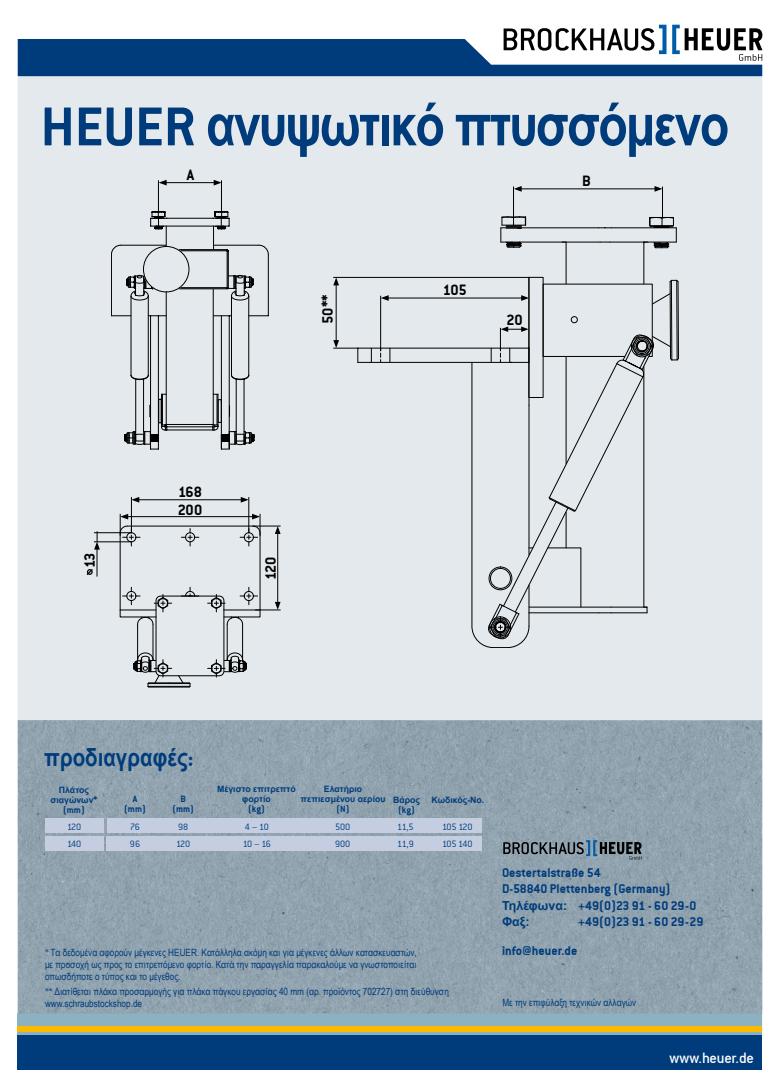
<style>
.page{position:relative;width:780px;height:1088px;background:#fff}
.page>*{position:absolute;margin:0;border:0;box-sizing:border-box;transform-origin:0 0}
.t1{font:700 58.75px "Arial Narrow";letter-spacing:-.03em;color:#003c7c}
.t2{font:700 25px "Arial Narrow";color:#003c7c}
.t3{font:16.25px/17.9px "Conduit ITCTT Bold";letter-spacing:-.02em;color:#000}
.t4{font:16.25px "Conduit Md ITCTT Medium";letter-spacing:-.015em;color:#fff}
.t5{font:13.75px/16.5px "Conduit ITCTT Bold";color:#003c7c}
.t6{font:700 12.5px "Arial";color:#003c7c}
.t7{font:10px/12px "Arial Narrow";color:#003c7c;text-align:justify}
.t8{font:10px/17px "Conduit ITCTT Light";letter-spacing:-.035em;color:#003c7c}
.t9{font:10px/10px "Conduit ITCTT Bold";color:#003c7c;text-align:center}
.t10{font:700 8.75px/10px "Arial";color:#003c7c;text-align:center}
.s1{font-family:"Conduit ITCTT Bold";font-weight:400;font-size:60px}
.s2{font-family:"Conduit ITCTT Bold";font-weight:400}
.s3{font-family:"Conduit ITCTT Bold";font-weight:400;font-size:10px}
.s4{font-family:"Conduit ITCTT Light"}
.s5{font-family:"Arial";font-weight:700;font-size:12.5px}
</style>
<div class="page">
<div style="left:18px;top:75px;width:744px;height:957px;background:#e3e9ec"></div>
<div style="left:18px;top:1013px;width:744px;height:24px;background:#8cb2c2"></div>
<div style="left:18px;top:1026px;width:744px;height:5px;background:#fbba00"></div>
<div style="left:18px;top:1035px;width:744px;height:35px;background:#003c7c"></div>
<svg style="left:18px;top:25px;width:744px;height:51px"></svg>
<img style="left:18px;top:720px;width:744px;height:293px">
<div style="left:107px;top:836px;width:375px;height:15px;background:#c4cee0"></div>
<div style="left:45px;top:818px;width:58px;height:15px;background:#c4cee0"></div>
<div style="left:107px;top:818px;width:375px;height:15px;background:#c4cee0"></div>
<div style="left:45px;top:836px;width:58px;height:15px;background:#c4cee0"></div>
<svg style="left:357px;top:227px;width:255px;height:135px"></svg>
<hr style="left:565px;top:242px;width:1px;height:42px;background:#000">
<hr style="left:643px;top:242px;width:1px;height:42px;background:#000">
<hr style="left:370px;top:362px;width:141px;height:1px;background:#000">
<hr style="left:501px;top:227px;width:97px;height:1px;background:#000">
<hr style="left:609px;top:242px;width:67px;height:1px;background:#000">
<hr style="left:611px;top:227px;width:65px;height:1px;background:#000">
<hr style="left:501px;top:242px;width:99px;height:1px;background:#000">
<svg style="left:389px;top:348px;width:1px;height:14px"></svg>
<svg style="left:380px;top:348px;width:1px;height:14px"></svg>
<svg style="left:500px;top:217px;width:26px;height:31px"></svg>
<svg style="left:643px;top:217px;width:34px;height:32px"></svg>
<svg style="left:111px;top:211px;width:158px;height:238px"></svg>
<div style="left:236px;top:434px;width:8px;height:7px;border:1px solid #000"></div>
<div style="left:135px;top:434px;width:9px;height:7px;border:1px solid #000"></div>
<div style="left:218px;top:399px;width:4px;height:24px;border:1px solid #000"></div>
<hr style="left:386px;top:298px;width:137px;height:1px;background:#000">
<svg style="left:381px;top:295px;width:7px;height:6px"></svg>
<hr style="left:380px;top:296px;width:1px;height:52px;background:#000">
<svg style="left:471px;top:279px;width:207px;height:369px"></svg>
<hr style="left:137px;top:499px;width:106px;height:1px;background:#000">
<svg style="left:132px;top:497px;width:7px;height:6px"></svg>
<svg style="left:241px;top:497px;width:7px;height:6px"></svg>
<hr style="left:131px;top:497px;width:1px;height:36px;background:#000">
<hr style="left:248px;top:497px;width:1px;height:36px;background:#000">
<hr style="left:165px;top:182px;width:51px;height:1px;background:#000">
<svg style="left:159px;top:180px;width:8px;height:5px"></svg>
<svg style="left:214px;top:180px;width:7px;height:5px"></svg>
<hr style="left:158px;top:180px;width:1px;height:31px;background:#000">
<hr style="left:221px;top:180px;width:1px;height:31px;background:#000">
<hr style="left:519px;top:189px;width:137px;height:1px;background:#000">
<svg style="left:513px;top:186px;width:8px;height:6px"></svg>
<svg style="left:654px;top:186px;width:8px;height:6px"></svg>
<hr style="left:513px;top:187px;width:1px;height:30px;background:#000">
<hr style="left:662px;top:187px;width:1px;height:30px;background:#000">
<hr style="left:94px;top:532px;width:37px;height:1px;background:#000">
<hr style="left:94px;top:541px;width:37px;height:1px;background:#000">
<svg style="left:86px;top:531px;width:14px;height:45px"></svg>
<svg style="left:119px;top:514px;width:161px;height:174px"></svg>
<hr style="left:336px;top:283px;width:1px;height:59px;background:#000">
<svg style="left:333px;top:278px;width:6px;height:7px"></svg>
<hr style="left:333px;top:277px;width:196px;height:1px;background:#000">
<svg style="left:333px;top:340px;width:39px;height:23px"></svg>
<svg style="left:503px;top:840px;width:138px;height:20px;background:#677782"></svg>
<h1 class="t1" style="left:41px;top:80px;width:690px"><span class="s1">HEUER</span> ανυψωτικό πτυσσόμενο</h1>
<h3 class="t3" style="left:187px;top:166px;width:9px">A</h3>
<h3 class="t3" style="left:318px;top:324px;width:31px;rotate:-90deg">50**</h3>
<h3 class="t3" style="left:178px;top:482px;width:26px">168<br>200</h3>
<h3 class="t3" style="left:80px;top:568px;width:17px;rotate:-90deg">13</h3>
<h3 class="t3" style="left:261px;top:580px;width:25px;rotate:-90deg">120</h3>
<h3 class="t3" style="left:443px;top:281px;width:25px">105</h3>
<h3 class="t3" style="left:506px;top:311px;width:18px">20</h3>
<h3 class="t3" style="left:582px;top:171px;width:10px">B</h3>
<h2 class="t2" style="left:44px;top:738px;width:151px">προδιαγραφές<span class="s2">:</span></h2>
<p class="t10" style="left:50px;top:784px;width:49px">Πλάτος σιαγώνων<span class="s3">*</span></p>
<p class="t9" style="left:63px;top:804px;width:23px">(mm)</p>
<p class="t9" style="left:124px;top:794px;width:23px">A (mm)</p>
<p class="t9" style="left:172px;top:794px;width:23px">B (mm)</p>
<p class="t10" style="left:217px;top:784px;width:80px">Μέγιστο επιτρεπτό φορτίο</p>
<p class="t9" style="left:248px;top:804px;width:18px">(kg)</p>
<p class="t10" style="left:300px;top:784px;width:86px">Ελατήριο πεπιεσμένου αερίου</p>
<p class="t9" style="left:336px;top:804px;width:14px">(N)</p>
<p class="t10" style="left:393px;top:795px;width:29px">Βάρος</p>
<p class="t10" style="left:431px;top:795px;width:54px">Κωδικός-Nο.</p>
<p class="t9" style="left:398px;top:804px;width:18px">(kg)</p>
<p class="t8" style="left:67px;top:818px;width:16px">120<br>140</p>
<p class="t8" style="left:335px;top:818px;width:17px">500</p>
<p class="t8" style="left:397px;top:818px;width:18px">11,5</p>
<p class="t8" style="left:442px;top:818px;width:32px">105 120</p>
<p class="t8" style="left:130px;top:818px;width:11px">76</p>
<p class="t8" style="left:178px;top:818px;width:12px">98</p>
<p class="t8" style="left:245px;top:818px;width:25px">4 – 10</p>
<p class="t8" style="left:130px;top:835px;width:12px">96</p>
<p class="t8" style="left:176px;top:835px;width:16px">120</p>
<p class="t8" style="left:243px;top:835px;width:30px">10 – 16</p>
<p class="t8" style="left:335px;top:835px;width:17px">900</p>
<p class="t8" style="left:397px;top:835px;width:18px">11,9</p>
<p class="t8" style="left:442px;top:835px;width:32px">105 140</p>
<p class="t7" style="left:45px;top:946px;width:373px"><span class="s4">*</span> Τα δεδομένα αφορούν μέγκενες HEUER. Κατάλληλα ακόμη και για μέγκενες άλλων κατασκευαστών, με προσοχή ως προς το επιτρεπόμενο φορτίο. Κατά την παραγγελία παρακαλούμε να γνωστοποιείται οπωσδήποτε ο τύπος και το μέγεθος.</p>
<p class="t7" style="left:45px;top:985px;width:405px"><span class="s4">**</span> Διατίθεται πλάκα προσαρμογής για πλάκα πάγκου εργασίας 40 mm (αρ. προϊόντος 702727) στη διεύθυνση www.schraubstockshop.de</p>
<h3 class="t5" style="left:502px;top:864px;width:196px">Oestertalstraße 54<br>D-58840 Plettenberg (Germany)<br><span class="s5">Τηλέφωνα:</span> +49(0)23 91 - 60 29-0</h3>
<p class="t6" style="left:502px;top:913px;width:29px">Φαξ:</p>
<h3 class="t5" style="left:578px;top:913px;width:126px">+49(0)23 91 - 60 29-29</h3>
<h3 class="t5" style="left:502px;top:942px;width:77px">info@heuer.de</h3>
<p class="t7" style="left:502px;top:996px;width:135px">Με την επιφύλαξη τεχνικών αλλαγών</p>
<h3 class="t4" style="left:669px;top:1048px;width:86px">www.heuer.de</h3>
</div>
